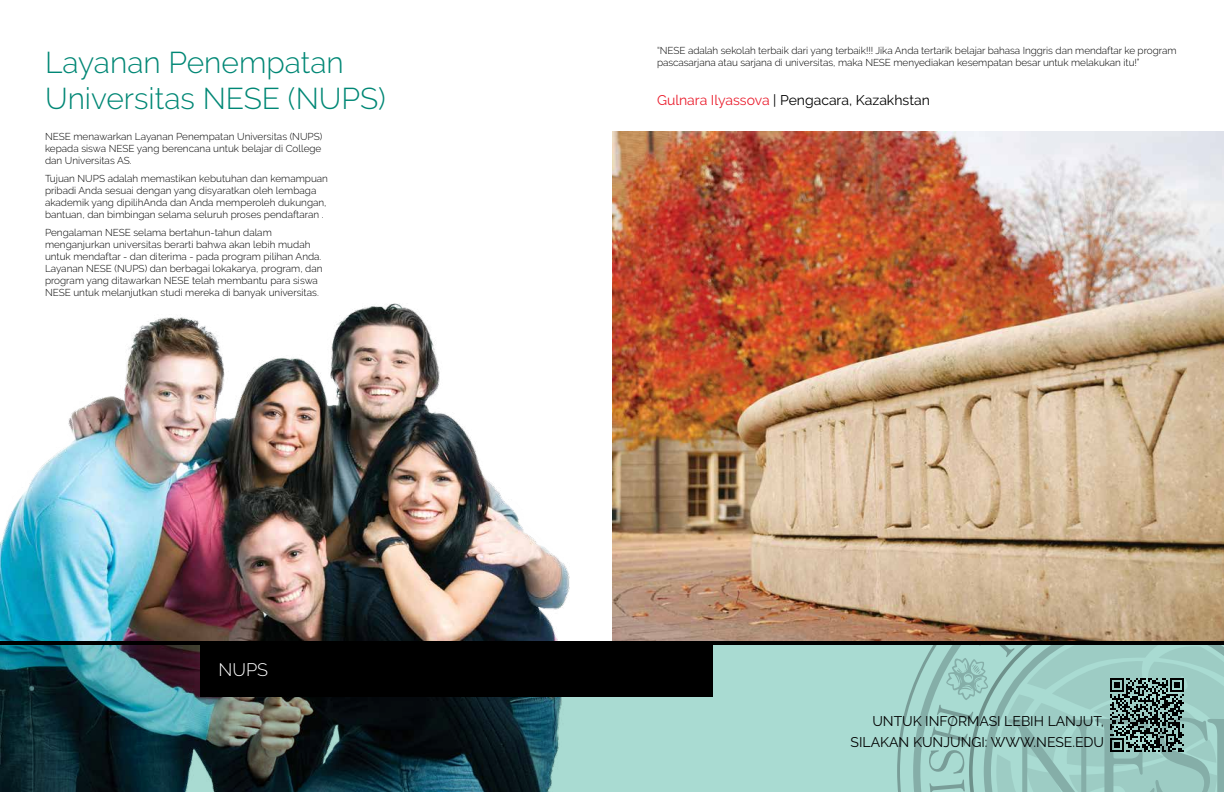
<style>
.page{position:relative;width:1224px;height:792px;background:#fff}
.page>*{position:absolute;margin:0;border:0;box-sizing:border-box;transform-origin:0 0}
.t1{font:300 30px/36px "Raleway";color:#008775}
.t2{font:300 18px "Raleway";color:#fff}
.t3{font:14px/21.3px "Raleway";color:#000;text-align:right}
.t4{font:300 10px/12px "Raleway";color:#000}
.s1{color:#ea1d2d}
</style>
<div class="page">
<img style="left:0;top:303px;width:570px;height:338px">
<svg style="left:0;top:644px;width:897px;height:148px"></svg>
<svg style="left:897px;top:644px;width:32px;height:148px;fill:#a9dbd2"></svg>
<img style="left:612px;top:132px;width:612px;height:509px">
<div style="left:200px;top:643px;width:513px;height:54px;background:#000"></div>
<hr style="left:0;top:641px;width:1224px;height:3px;background:#000">
<svg style="left:929px;top:564px;width:295px;height:228px"></svg>
<h1 class="t1" style="left:45px;top:45px;width:342px">Layanan Penempatan<br>Universitas NESE (NUPS)</h1>
<p class="t4" style="left:45px;top:131px;width:279px;text-align:justify">NESE menawarkan Layanan Penempatan Universitas (NUPS) kepada siswa NESE yang berencana untuk belajar di College dan Universitas AS.</p>
<p class="t4" style="left:45px;top:173px;width:285px">Tujuan NUPS adalah memastikan kebutuhan dan kemampuan pribadi Anda sesuai dengan yang disyaratkan oleh lembaga akademik yang dipilihAnda dan Anda memperoleh dukungan, bantuan, dan bimbingan selama seluruh proses pendaftaran .</p>
<p class="t4" style="left:45px;top:226px;width:279px">Pengalaman NESE selama bertahun-tahun dalam menganjurkan universitas berarti bahwa akan lebih mudah untuk mendaftar - dan diterima - pada program pilihan Anda.<br>Layanan NESE (NUPS) dan berbagai lokakarya, program, dan program yang ditawarkan NESE telah membantu para siswa NESE untuk melanjutkan studi mereka di banyak universitas.</p>
<h2 class="t2" style="left:219px;top:659px;width:51px">NUPS</h2>
<p class="t4" style="left:657px;top:45px;width:521px">“NESE adalah sekolah terbaik dari yang terbaik!!! Jika Anda tertarik belajar bahasa Inggris dan mendaftar ke program pascasarjana atau sarjana di universitas, maka NESE menyediakan kesempatan besar untuk melakukan itu!”</p>
<h3 class="t3" style="left:657px;top:90px;width:274px"><span class="s1">Gulnara Ilyassova</span> | Pengacara, Kazakhstan</h3>
<h3 class="t3" style="left:851px;top:710px;width:255px">UNTUK INFORMASI LEBIH LANJUT,<br>SILAKAN KUNJUNGI: WWW.NESE.EDU</h3>
</div>
